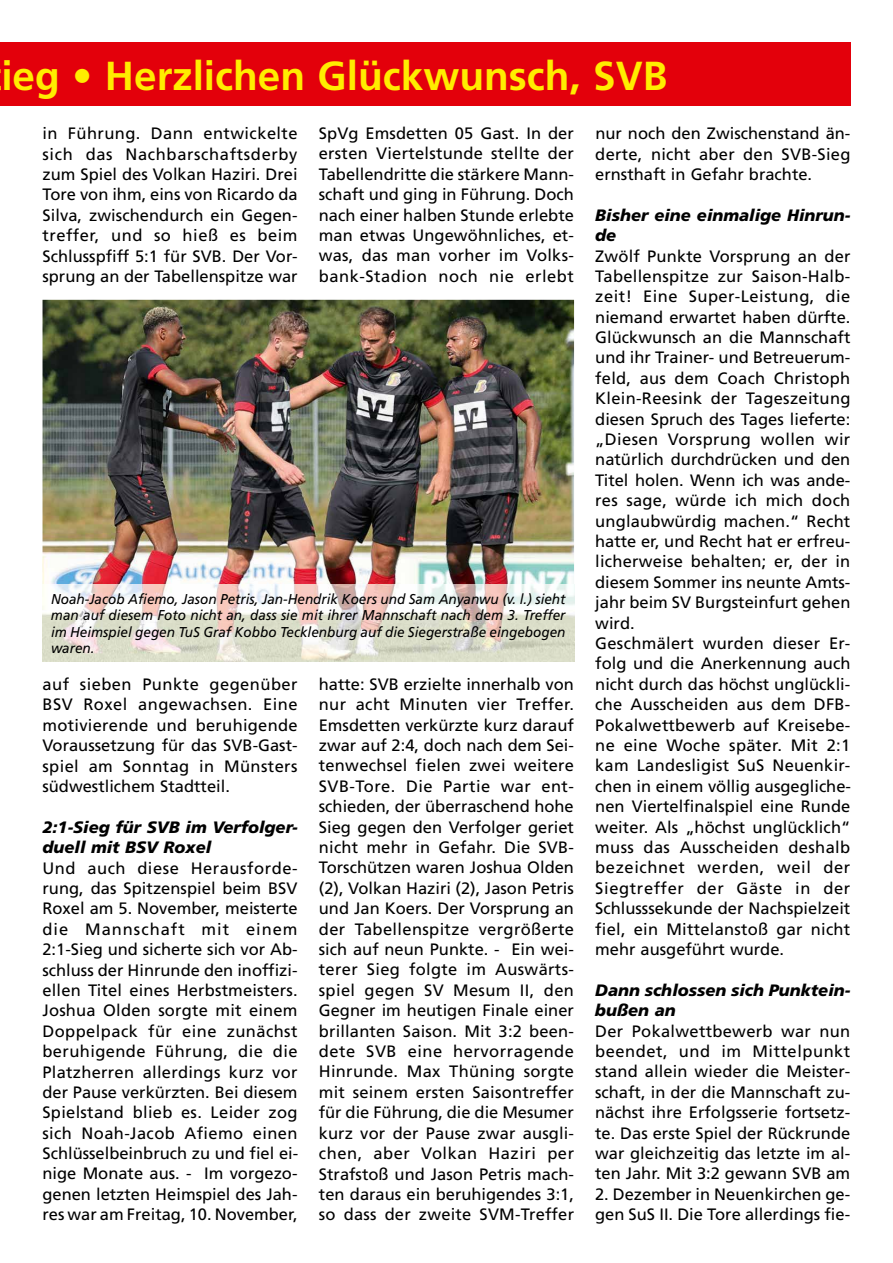
<style>
.page{position:relative;width:893px;height:1263px;background:#fff}
.page>*{position:absolute;margin:0;border:0;box-sizing:border-box;transform-origin:0 0}
.t1{font:700 40.5px "Frutiger LT Std";color:#ffed00}
.t2{font:16.5px/20.4px "Frutiger LT Std";color:#000;text-align:justify}
.t3{font:italic 900 16.5px/20.4px "Frutiger LT Std";color:#000}
.t4{font:italic 14.25px/16.5px "Frutiger LT Std";color:#000;text-align:justify;scale:.95 1}
</style>
<div class="page">
<div style="left:0;top:43px;width:850px;height:63px;background:#e3000b"></div>
<img style="left:43px;top:300px;width:531px;height:285px">
<img style="left:43px;top:585px;width:531px;height:76px">
<h1 class="t1" style="left:1px;top:52px;width:668px">ieg • Herzlichen Glückwunsch, SVB</h1>
<p class="t2" style="left:42px;top:123px;width:257px">in Führung. Dann entwickelte sich das Nachbarschaftsderby zum Spiel des Volkan Haziri. Drei Tore von ihm, eins von Ricardo da Silva, zwischendurch ein Gegen&shy;treffer, und so hieß es beim Schlusspfiff 5:1 für SVB. Der Vor&shy;sprung an der Tabellenspitze war</p>
<p class="t2" style="left:319px;top:123px;width:257px">SpVg Emsdetten 05 Gast. In der ersten Viertelstunde stellte der Tabellendritte die stärkere Mann&shy;schaft und ging in Führung. Doch nach einer halben Stunde erlebte man etwas Ungewöhnliches, et&shy;was, das man vorher im Volks&shy;bank-Stadion noch nie erlebt</p>
<p class="t4" style="left:51px;top:590px;width:543px">Noah-Jacob Afiemo, Jason Petris, Jan-Hendrik Koers und Sam Anyanwu (v. l.) sieht man auf diesem Foto nicht an, dass sie mit ihrer Mannschaft nach dem 3. Treffer im Heimspiel gegen TuS Graf Kobbo Tecklenburg auf die Siegerstraße eingebogen waren.</p>
<p class="t2" style="left:42px;top:674px;width:257px">auf sieben Punkte gegenüber BSV Roxel angewachsen. Eine motivierende und beruhigende Voraussetzung für das SVB-Gast&shy;spiel am Sonntag in Münsters südwestlichem Stadtteil.</p>
<p class="t3" style="left:42px;top:817px;width:257px">2:1-Sieg für SVB im Verfolger&shy;duell mit BSV Roxel</p>
<p class="t2" style="left:42px;top:858px;width:257px">Und auch diese Herausforde&shy;rung, das Spitzenspiel beim BSV Roxel am 5. November, meisterte die Mannschaft mit einem 2:1-Sieg und sicherte sich vor Ab&shy;schluss der Hinrunde den inoffizi&shy;ellen Titel eines Herbstmeisters.<br>Joshua Olden sorgte mit einem Doppelpack für eine zunächst beruhigende Führung, die die Platzherren allerdings kurz vor der Pause verkürzten. Bei diesem Spielstand blieb es. Leider zog sich Noah-Jacob Afiemo einen Schlüsselbeinbruch zu und fiel ei&shy;nige Monate aus. - Im vorgezo&shy;genen letzten Heimspiel des Jah&shy;res war am Freitag, 10. November,</p>
<p class="t2" style="left:319px;top:674px;width:257px">hatte: SVB erzielte innerhalb von nur acht Minuten vier Treffer.<br>Emsdetten verkürzte kurz darauf zwar auf 2:4, doch nach dem Sei&shy;tenwechsel fielen zwei weitere SVB-Tore. Die Partie war ent&shy;schieden, der überraschend hohe Sieg gegen den Verfolger geriet nicht mehr in Gefahr. Die SVB-Torschützen waren Joshua Olden (2), Volkan Haziri (2), Jason Petris und Jan Koers. Der Vorsprung an der Tabellenspitze vergrößerte sich auf neun Punkte. - Ein wei&shy;terer Sieg folgte im Auswärts&shy;spiel gegen SV Mesum II, den Gegner im heutigen Finale einer brillanten Saison. Mit 3:2 been&shy;dete SVB eine hervorragende Hinrunde. Max Thüning sorgte mit seinem ersten Saisontreffer für die Führung, die die Mesumer kurz vor der Pause zwar ausgli&shy;chen, aber Volkan Haziri per Strafstoß und Jason Petris mach&shy;ten daraus ein beruhigendes 3:1, so dass der zweite SVM-Treffer</p>
<p class="t2" style="left:595px;top:123px;width:257px">nur noch den Zwischenstand än&shy;derte, nicht aber den SVB-Sieg ernsthaft in Gefahr brachte.</p>
<p class="t3" style="left:595px;top:205px;width:257px">Bisher eine einmalige Hinrun&shy;de</p>
<p class="t2" style="left:595px;top:246px;width:257px;text-align:left">Zwölf Punkte Vorsprung an der<br>Tabellenspitze zur Saison-Halb&shy;zeit! Eine Super-Leistung, die niemand erwartet haben dürfte.<br>Glückwunsch an die Mannschaft und ihr Trainer- und Betreuerum&shy;feld, aus dem Coach Christoph<br>Klein-Reesink der Tageszeitung diesen Spruch des Tages lieferte: „Diesen Vorsprung wollen wir natürlich durchdrücken und den<br>Titel holen. Wenn ich was ande&shy;res sage, würde ich mich doch unglaubwürdig machen.“ Recht hatte er, und Recht hat er erfreu&shy;licherweise behalten; er, der in diesem Sommer ins neunte Amts&shy;jahr beim SV Burgsteinfurt gehen wird.<br>Geschmälert wurden dieser Er&shy;folg und die Anerkennung auch nicht durch das höchst unglückli&shy;che Ausscheiden aus dem DFB-<br>Pokalwettbewerb auf Kreisebe&shy;ne eine Woche später. Mit 2:1 kam Landesligist SuS Neuenkir&shy;chen in einem völlig ausgegliche&shy;nen Viertelfinalspiel eine Runde weiter. Als „höchst unglücklich“ muss das Ausscheiden deshalb bezeichnet werden, weil der<br>Siegtreffer der Gäste in der<br>Schlusssekunde der Nachspielzeit fiel, ein Mittelanstoß gar nicht mehr ausgeführt wurde.</p>
<p class="t3" style="left:595px;top:980px;width:257px">Dann schlossen sich Punktein&shy;bußen an</p>
<p class="t2" style="left:595px;top:1021px;width:257px">Der Pokalwettbewerb war nun beendet, und im Mittelpunkt stand allein wieder die Meister&shy;schaft, in der die Mannschaft zu&shy;nächst ihre Erfolgsserie fortsetz&shy;te. Das erste Spiel der Rückrunde war gleichzeitig das letzte im al&shy;ten Jahr. Mit 3:2 gewann SVB am</p>
<p class="t2" style="left:595px;top:1184px;width:257px">2. Dezember in Neuenkirchen ge&shy;gen SuS II. Die Tore allerdings fie-</p>
</div>
